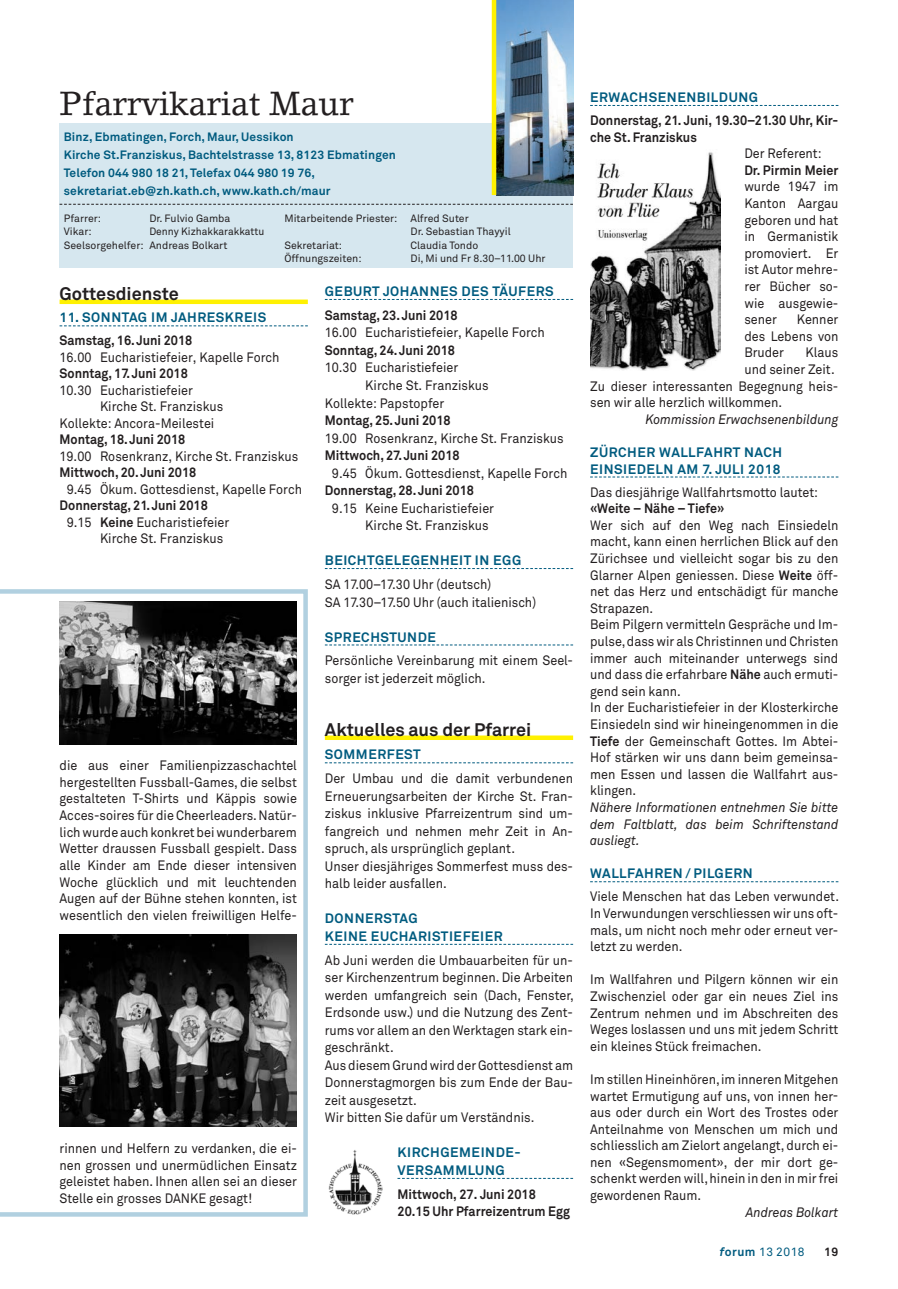
<style>
.page{position:relative;width:898px;height:1289px;background:#fff}
.page>*{position:absolute;margin:0;border:0;box-sizing:border-box;transform-origin:0 0}
.t1{font:33px "Lino Letter";letter-spacing:-.01em;color:#231f20}
.t2{font:700 18px "Akkurat Pro";color:#231f20}
.t3{font:13.5px/16.6px "Akkurat Pro";color:#231f20;text-align:justify;scale:.93 1}
.t4{font:700 13.5px/17.5px "Akkurat Pro";color:#231f20;scale:.93 1}
.t5{font:700 13.5px/17.5px "Akkurat Pro";letter-spacing:.04em;color:#005b7f}
.t6{font:italic 13.5px/16.6px "Akkurat Pro";color:#231f20;text-align:justify;scale:.93 1}
.t7{font:700 12px/18px "Akkurat Pro";letter-spacing:.01em;color:#005b7f}
.t8{font:12px "Akkurat Pro";letter-spacing:.04em;color:#005b7f}
.t9{font:700 12px "Akkurat Pro";color:#231f20}
.t10{font:10.5px/13.5px "Akkurat Pro";color:#231f20}
.s1{font-weight:700}
.s2{font-weight:700;font-style:italic}
</style>
<div class="page">
<div style="left:60px;top:299px;width:248px;height:5px;background:#fff101"></div>
<svg style="left:60px;top:325px;width:248px;height:1px"></svg>
<svg style="left:325px;top:299px;width:248px;height:1px"></svg>
<svg style="left:325px;top:568px;width:248px;height:1px"></svg>
<svg style="left:325px;top:644px;width:248px;height:1px"></svg>
<div style="left:325px;top:735px;width:248px;height:5px;background:#fff101"></div>
<svg style="left:325px;top:762px;width:248px;height:1px"></svg>
<svg style="left:325px;top:943px;width:248px;height:1px"></svg>
<svg style="left:397px;top:1177px;width:176px;height:1px"></svg>
<svg style="left:590px;top:105px;width:248px;height:1px"></svg>
<svg style="left:590px;top:476px;width:248px;height:1px"></svg>
<svg style="left:590px;top:881px;width:248px;height:1px"></svg>
<div style="left:60px;top:123px;width:513px;height:145px;background:#d6e7ef"></div>
<img style="left:496px;top:0;width:77px;height:195px">
<div style="left:491px;top:0;width:5px;height:195px;background:#fff101"></div>
<svg style="left:60px;top:204px;width:513px;height:1px"></svg>
<svg style="left:0;top:589px;width:308px;height:627px"></svg>
<img style="left:60px;top:601px;width:237px;height:143px">
<img style="left:60px;top:934px;width:237px;height:192px">
<img style="left:328px;top:1150px;width:54px;height:65px">
<img style="left:590px;top:152px;width:130px;height:219px">
<h1 class="t1" style="left:60px;top:83px;width:295px">Pfarrvikariat Maur</h1>
<p class="t7" style="left:64px;top:128px;width:333px">Binz, Ebmatingen, Forch, Maur, Uessikon<br>Kirche St.Franziskus, Bachtelstrasse 13, 8123 Ebmatingen Telefon 044 980 18 21, Telefax 044 980 19 76, sekretariat.eb@zh.kath.ch, www.kath.ch/maur</p>
<p class="t10" style="left:64px;top:211px;width:39px">Pfarrer:</p>
<p class="t10" style="left:149px;top:211px;width:82px">Dr. Fulvio Gamba</p>
<p class="t10" style="left:64px;top:225px;width:29px">Vikar:</p>
<p class="t10" style="left:284px;top:211px;width:186px">Mitarbeitende Priester: Alfred Suter</p>
<p class="t10" style="left:410px;top:225px;width:102px">Dr. Sebastian Thayyil</p>
<p class="t10" style="left:284px;top:238px;width:59px">Sekretariat:</p>
<p class="t10" style="left:410px;top:238px;width:69px">Claudia Tondo</p>
<p class="t10" style="left:284px;top:252px;width:79px">Öffnungszeiten:</p>
<p class="t10" style="left:410px;top:252px;width:136px">Di, Mi und Fr 8.30–11.00 Uhr</p>
<p class="t10" style="left:64px;top:225px;width:202px;text-indent:86px">Denny Kizhakkarakkattu<br>Seelsorgehelfer: Andreas Bolkart</p>
<h2 class="t2" style="left:60px;top:282px;width:121px">Gottesdienste</h2>
<p class="t5" style="left:60px;top:309px;width:208px">11. SONNTAG IM JAHRESKREIS</p>
<p class="t4" style="left:60px;top:332px;width:144px">Samstag, 16. Juni 2018</p>
<p class="t3" style="left:60px;top:349px;width:238px">16.00 Eucharistiefeier, Kapelle Forch</p>
<p class="t4" style="left:60px;top:365px;width:139px">Sonntag, 17. Juni 2018</p>
<p class="t3" style="left:60px;top:382px;width:145px">10.30 Eucharistiefeier</p>
<p class="t3" style="left:100px;top:398px;width:134px">Kirche St. Franziskus</p>
<p class="t3" style="left:60px;top:415px;width:168px">Kollekte: Ancora-Meilestei</p>
<p class="t4" style="left:60px;top:431px;width:137px">Montag, 18. Juni 2018</p>
<p class="t3" style="left:60px;top:448px;width:258px">19.00 Rosenkranz, Kirche St. Franziskus</p>
<p class="t4" style="left:60px;top:464px;width:149px">Mittwoch, 20. Juni 2018</p>
<p class="t3" style="left:67px;top:481px;width:255px">9.45 Ökum. Gottesdienst, Kapelle Forch</p>
<p class="t4" style="left:60px;top:497px;width:161px">Donnerstag, 21. Juni 2018</p>
<p class="t3" style="left:67px;top:514px;width:176px">9.15 <span class="s1">Keine</span> Eucharistiefeier</p>
<p class="t3" style="left:100px;top:530px;width:134px">Kirche St. Franziskus</p>
<p class="t3" style="left:60px;top:757px;width:257px">die aus einer Familienpizzaschachtel hergestellten Fussball-Games, die selbst gestalteten T-Shirts und Käppis sowie Acces-soires für die Cheerleaders. Natür&shy;lich wurde auch konkret bei wunderbarem Wetter draussen Fussball gespielt. Dass alle Kinder am Ende dieser intensiven Woche glücklich und mit leuchtenden Augen auf der Bühne stehen konnten, ist wesentlich den vielen freiwilligen Helfe-</p>
<p class="t3" style="left:60px;top:1140px;width:257px">rinnen und Helfern zu verdanken, die ei&shy;nen grossen und unermüdlichen Einsatz geleistet haben. Ihnen allen sei an dieser Stelle ein grosses DANKE gesagt!</p>
<p class="t5" style="left:325px;top:283px;width:230px">GEBURT JOHANNES DES TÄUFERS</p>
<p class="t4" style="left:325px;top:306px;width:144px">Samstag, 23. Juni 2018</p>
<p class="t3" style="left:325px;top:325px;width:238px">16.00 Eucharistiefeier, Kapelle Forch</p>
<p class="t4" style="left:325px;top:341px;width:141px">Sonntag, 24. Juni 2018</p>
<p class="t3" style="left:325px;top:360px;width:145px">10.30 Eucharistiefeier</p>
<p class="t3" style="left:365px;top:377px;width:134px">Kirche St. Franziskus</p>
<p class="t3" style="left:325px;top:395px;width:130px">Kollekte: Papstopfer</p>
<p class="t4" style="left:325px;top:411px;width:137px">Montag, 25. Juni 2018</p>
<p class="t3" style="left:325px;top:430px;width:258px">19.00 Rosenkranz, Kirche St. Franziskus</p>
<p class="t4" style="left:325px;top:446px;width:146px">Mittwoch, 27. Juni 2018</p>
<p class="t3" style="left:332px;top:465px;width:255px">9.45 Ökum. Gottesdienst, Kapelle Forch</p>
<p class="t4" style="left:325px;top:481px;width:162px">Donnerstag, 28. Juni 2018</p>
<p class="t3" style="left:365px;top:499px;width:140px;line-height:17.5px;text-indent:-33px">9.15 Keine Eucharistiefeier<br>Kirche St. Franziskus</p>
<p class="t5" style="left:325px;top:551px;width:198px">BEICHTGELEGENHEIT IN EGG</p>
<p class="t3" style="left:325px;top:576px;width:229px;line-height:17.5px">SA 17.00–17.30 Uhr (deutsch)<br>SA 17.30–17.50 Uhr (auch italienisch)</p>
<p class="t5" style="left:325px;top:628px;width:112px">SPRECHSTUNDE</p>
<p class="t3" style="left:325px;top:652px;width:268px;line-height:17.5px">Persönliche Vereinbarung mit einem Seel&shy;sorger ist jederzeit möglich.</p>
<h2 class="t2" style="left:325px;top:718px;width:208px">Aktuelles aus der Pfarrei</h2>
<p class="t5" style="left:325px;top:746px;width:97px">SOMMERFEST</p>
<p class="t3" style="left:325px;top:770px;width:268px;line-height:17.5px;text-align:left">Der Umbau und die damit verbundenen Erneuerungsarbeiten der Kirche St. Fran&shy;ziskus inklusive Pfarreizentrum sind um&shy;fangreich und nehmen mehr Zeit in An&shy;spruch, als ursprünglich geplant.<br>Unser diesjähriges Sommerfest muss des&shy;halb leider ausfallen.</p>
<p class="t5" style="left:325px;top:910px;width:179px">DONNERSTAG<br>KEINE EUCHARISTIEFEIER</p>
<p class="t3" style="left:325px;top:951px;width:269px;line-height:17.5px;text-align:left">Ab Juni werden die Umbauarbeiten für un&shy;ser Kirchenzentrum beginnen. Die Arbeiten werden umfangreich sein (Dach, Fenster, Erdsonde usw.) und die Nutzung des Zent&shy;rums vor allem an den Werktagen stark ein&shy;geschränkt.<br>Aus diesem Grund wird der Gottesdienst am Donnerstagmorgen bis zum Ende der Bau&shy;zeit ausgesetzt.<br>Wir bitten Sie dafür um Verständnis.</p>
<p class="t5" style="left:397px;top:1144px;width:125px">KIRCHGEMEINDE-<br>VERSAMMLUNG</p>
<p class="t4" style="left:397px;top:1185px;width:187px">Mittwoch, 27. Juni 2018<br>20.15 Uhr Pfarreizentrum Egg</p>
<p class="t5" style="left:590px;top:89px;width:169px">ERWACHSENENBILDUNG</p>
<p class="t4" style="left:590px;top:112px;width:268px;line-height:16.6px">Donnerstag, 21. Juni, 19.30–21.30 Uhr, Kir&shy;che St. Franziskus</p>
<p class="t3" style="left:744px;top:145px;width:85px">Der Referent:</p>
<p class="t4" style="left:744px;top:161px;width:103px">Dr. Pirmin Meier</p>
<p class="t3" style="left:744px;top:179px;width:103px">wurde 1947 im Kanton Aargau geboren und hat in Germanistik promoviert. Er ist Autor mehre&shy;rer Bücher so&shy;wie ausgewie&shy;sener</p>
<p class="t3" style="left:744px;top:311px;width:103px;text-indent:52px">Kenner des Lebens von Bruder</p>
<p class="t3" style="left:805px;top:345px;width:37px">Klaus</p>
<p class="t3" style="left:744px;top:361px;width:99px">und seiner Zeit.</p>
<p class="t3" style="left:590px;top:378px;width:266px">Zu dieser interessanten Begegnung heis-</p>
<p class="t3" style="left:590px;top:394px;width:208px">sen wir alle herzlich willkommen.</p>
<p class="t6" style="left:645px;top:411px;width:209px">Kommission Erwachsenenbildung</p>
<p class="t5" style="left:590px;top:444px;width:193px;line-height:16.6px">ZÜRCHER WALLFAHRT NACH<br>EINSIEDELN AM 7. JULI 2018</p>
<p class="t3" style="left:590px;top:484px;width:246px">Das diesjährige Wallfahrtsmotto lautet:</p>
<p class="t4" style="left:590px;top:500px;width:146px">«Weite – Nähe – Tiefe»</p>
<p class="t3" style="left:590px;top:517px;width:268px;text-align:left">Wer sich auf den Weg nach Einsiedeln macht, kann einen herrlichen Blick auf den Zürichsee und vielleicht sogar bis zu den Glarner Alpen geniessen. Diese <span class="s1">Weite</span> öff&shy;net das Herz und entschädigt für manche Strapazen.<br>Beim Pilgern vermitteln Gespräche und Im&shy;pulse, dass wir als Christinnen und Christen immer auch miteinander unterwegs sind und dass die erfahrbare <span class="s1">Nähe</span> auch ermuti&shy;gend sein kann.<br>In der Eucharistiefeier in der Klosterkirche Einsiedeln sind wir hineingenommen in die <span class="s1">Tiefe</span> der Gemeinschaft Gottes. Im Abtei-Hof stärken wir uns dann beim gemeinsa&shy;men Essen und lassen die Wallfahrt aus&shy;klingen.</p>
<p class="t6" style="left:590px;top:799px;width:268px">Nähere Informationen entnehmen Sie bitte dem Faltblatt, das beim Schriftenstand ausliegt.</p>
<p class="t5" style="left:590px;top:865px;width:164px">WALLFAHREN / PILGERN</p>
<p class="t3" style="left:590px;top:888px;width:269px">Viele Menschen hat das Leben verwundet.<br>In Verwundungen verschliessen wir uns oft&shy;mals, um nicht noch mehr oder erneut ver&shy;letzt zu werden.</p>
<p class="t3" style="left:590px;top:971px;width:268px">Im Wallfahren und Pilgern können wir ein Zwischenziel oder gar ein neues Ziel ins Zentrum nehmen und im Abschreiten des Weges loslassen und uns mit jedem Schritt ein kleines Stück freimachen.</p>
<p class="t3" style="left:590px;top:1071px;width:268px">Im stillen Hineinhören, im inneren Mitgehen wartet Ermutigung auf uns, von innen her&shy;aus oder durch ein Wort des Trostes oder Anteilnahme von Menschen um mich und schliesslich am Zielort angelangt, durch ei&shy;nen «Segensmoment», der mir dort ge&shy;schenkt werden will, hinein in den in mir frei gewordenen Raum.</p>
<p class="t6" style="left:745px;top:1203px;width:101px">Andreas Bolkart</p>
<p class="t8" style="left:719px;top:1244px;width:86px"><span class="s2">f</span><span class="s1">orum</span> 13 2018</p>
<p class="t9" style="left:823px;top:1243px;width:16px">19</p>
</div>
